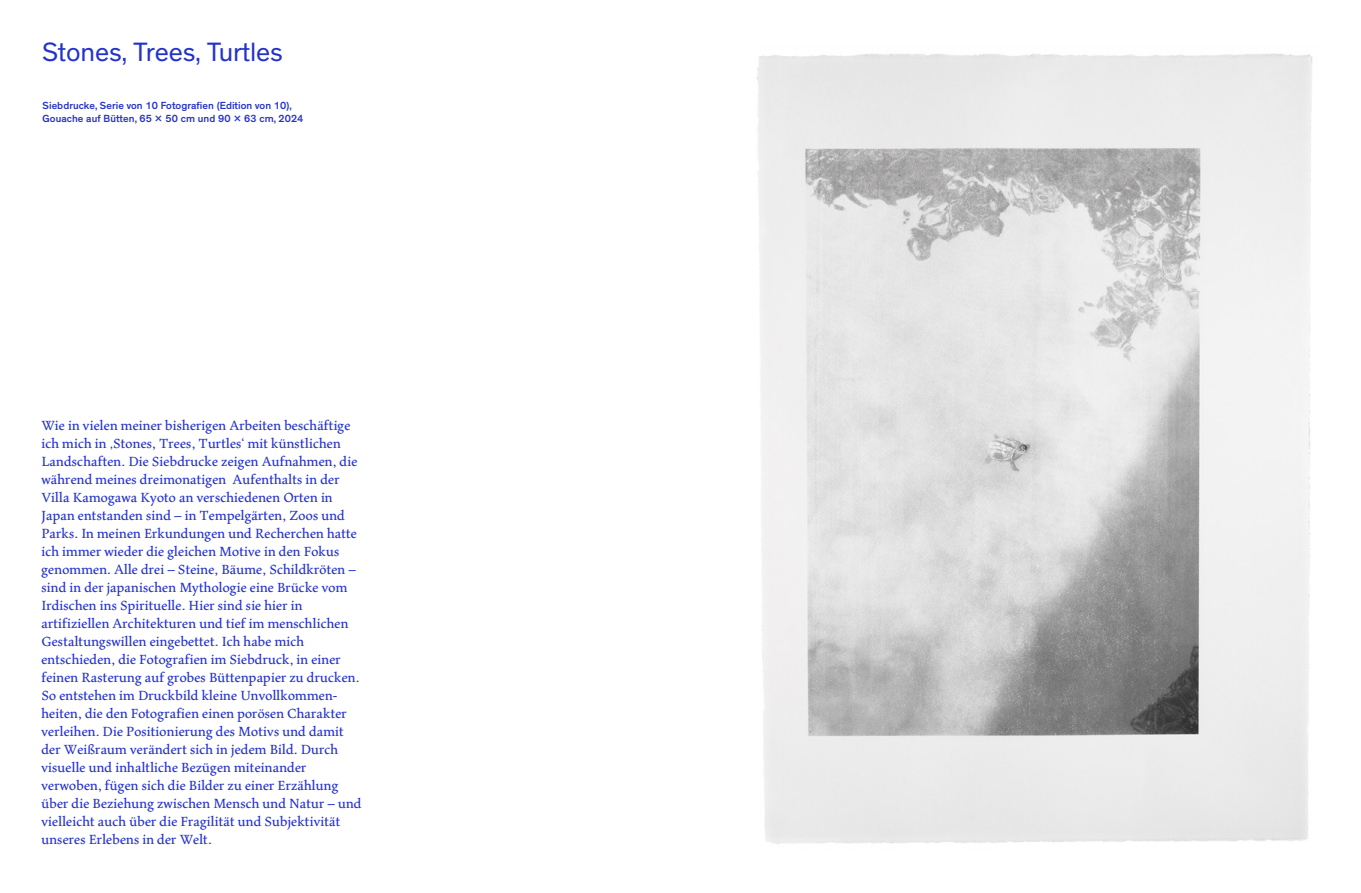
<style>
.page{position:relative;width:1361px;height:893px;background:#fff}
.page>*{position:absolute;margin:0;border:0;box-sizing:border-box;transform-origin:0 0}
.t1{font:27px "Theinhardt";color:#2432cd}
.t2{font:15px/18px "Maiola Bk";color:#2432cd}
.t3{font:500 10.5px/12.6px "Theinhardt";letter-spacing:.005em;color:#2432cd}
</style>
<div class="page">
<img style="left:757px;top:53px;width:556px;height:791px">
<h1 class="t1" style="left:43px;top:36px;width:242px">Stones, Trees, Turtles</h1>
<p class="t3" style="left:43px;top:100px;width:262px">Siebdrucke, Serie von 10 Fotografien (Edition von 10),<br>Gouache auf Bütten, 65 x 50 cm und 90 x 63 cm, 2024</p>
<p class="t2" style="left:41px;top:416px;width:322px">Wie in vielen meiner bisherigen Arbeiten beschäftige ich mich in ‚Stones, Trees, Turtles‘ mit künst lichen Landschaften. Die Siebdrucke zeigen Aufnahmen, die während meines dreimonatigen Aufenthalts in der Villa Kamogawa Kyoto an verschiedenen Orten in Japan entstanden sind – in Tempelgärten, Zoos und Parks. In meinen Erkundungen und Recherchen hatte ich immer wieder die gleichen Motive in den Fokus genommen. Alle drei – Steine, Bäume, Schildkröten – sind in der japanischen Mythologie eine Brücke vom Irdischen ins Spirituelle. Hier sind sie hier in artifiziellen Architekturen und tief im menschlichen Gestaltungswillen eingebettet. Ich habe mich entschieden, die Fotografien im Siebdruck, in einer feinen Rasterung auf grobes Büttenpapier zu drucken.<br>So entstehen im Druckbild kleine Unvollkommen&shy;heiten, die den Fotografien einen porösen Charakter verleihen. Die Positionierung des Motivs und damit der Weißraum verändert sich in jedem Bild. Durch visuelle und inhaltliche Bezügen miteinander verwoben, fügen sich die Bilder zu einer Erzählung über die Beziehung zwischen Mensch und Natur – und vielleicht auch über die Fragilität und Subjektivität unseres Erlebens in der Welt.</p>
</div>
